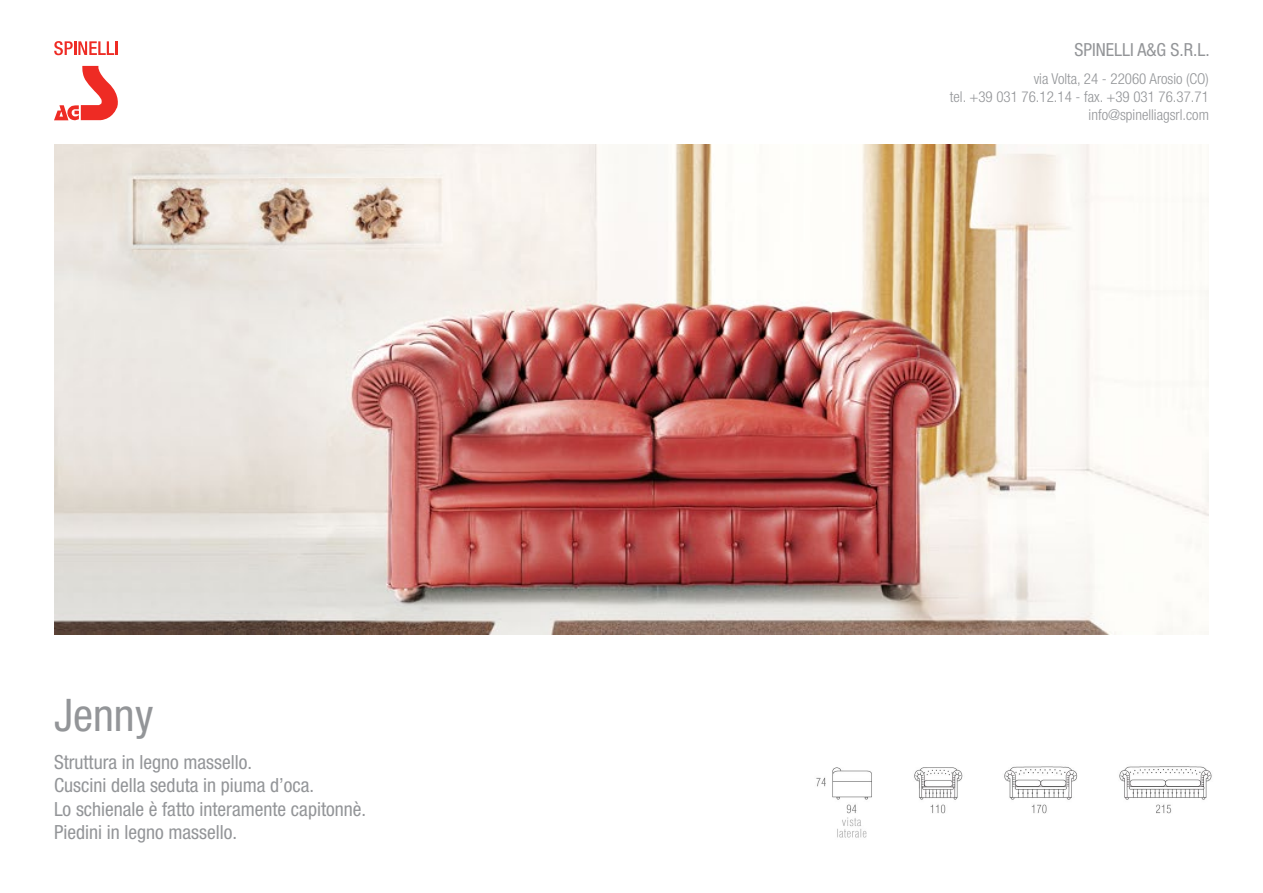
<style>
.page{position:relative;width:1263px;height:893px;background:#fff}
.page>*{position:absolute;margin:0;border:0;box-sizing:border-box;transform-origin:0 0}
.t1{font:condensed 45px "Helvetica Neue";color:#939598}
.t2{font:condensed 19.5px/23.4px "Helvetica Neue";color:#939598}
.t3{font:condensed 18px "Helvetica Neue";color:#939598}
.t4{font:300 condensed 15px/18px "Helvetica Neue";color:#939598;text-align:right}
</style>
<div class="page">
<svg style="left:54px;top:66px;width:64px;height:54px"></svg>
<svg style="left:54px;top:41px;width:60px;height:14px"></svg>
<hr style="left:115px;top:41px;width:3px;height:14px;background:#ee2b24">
<img style="left:54px;top:145px;width:1155px;height:490px">
<img style="left:816px;top:766px;width:396px;height:72px">
<h1 class="t1" style="left:54px;top:689px;width:101px">Jenny</h1>
<p class="t2" style="left:54px;top:750px;width:314px">Struttura in legno massello.<br>Cuscini della seduta in piuma d’oca.<br>Lo schienale è fatto interamente capitonnè.<br>Piedini in legno massello.</p>
<p class="t3" style="left:1074px;top:39px;width:137px">SPINELLI A&amp;G S.R.L.</p>
<p class="t4" style="left:950px;top:70px;width:261px">via Volta, 24 - 22060 Arosio (CO)<br>tel. +39 031 76.12.14 - fax. +39 031 76.37.71 info@spinelliagsrl.com</p>
</div>
